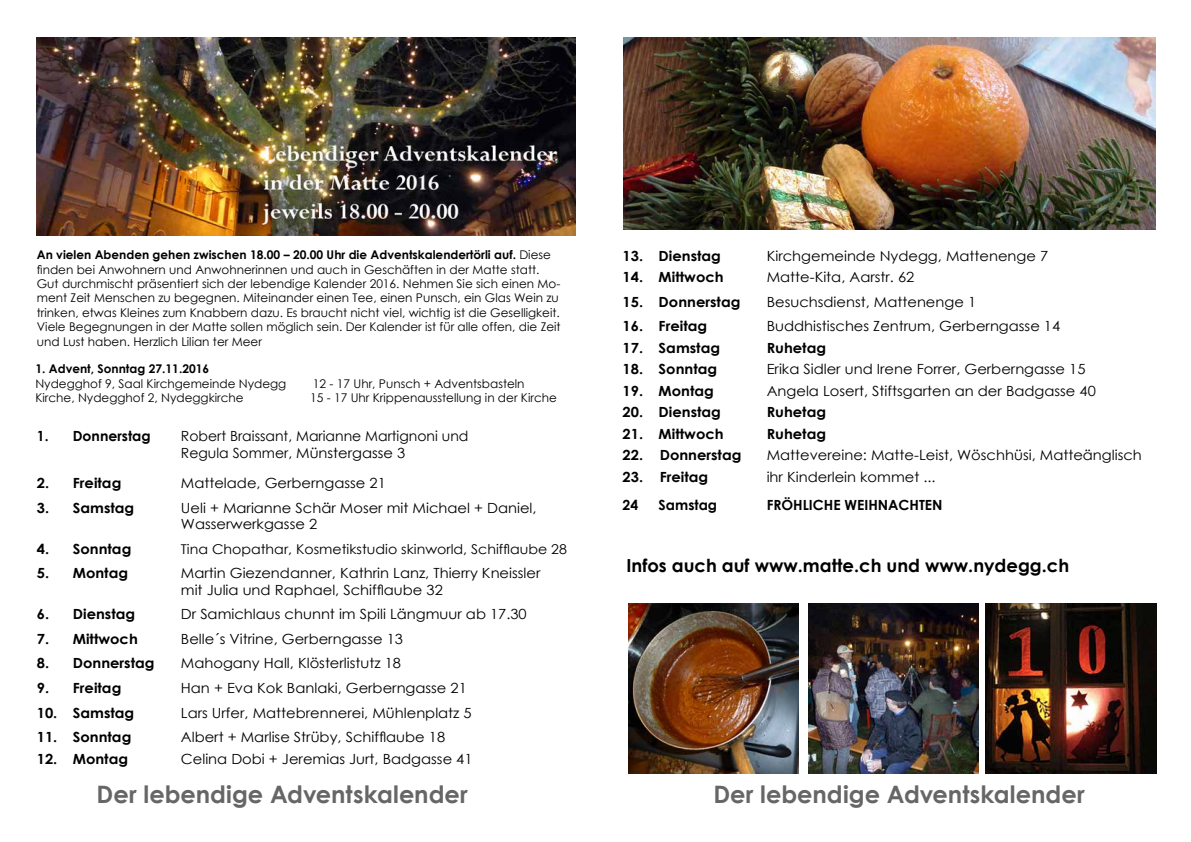
<style>
.page{position:relative;width:1191px;height:842px;background:#fff}
.page>*{position:absolute;margin:0;border:0;box-sizing:border-box;transform-origin:0 0}
.t1{font:700 24px "Century Gothic";color:#666}
.t2{font:700 18px "Century Gothic";color:#000}
.t3{font:14px/16.1px "Century Gothic";color:#000;scale:1.05 1}
.t4{font:700 14px "Century Gothic";color:#000;scale:1.05 1}
.t5{font:14px/16.8px "Century Gothic";color:#000}
.t6{font:700 14px "Century Gothic";color:#000}
.t7{font:13.5px "Century Gothic";color:#000;scale:1.05 1}
.t8{font:12px/14.4px "Century Gothic";color:#000}
.t9{font:700 12px "Century Gothic";color:#000}
.s1{font-weight:700}
</style>
<div class="page">
<img style="left:37px;top:37px;width:538px;height:199px">
<img style="left:624px;top:37px;width:531px;height:193px">
<img style="left:628px;top:604px;width:171px;height:170px">
<img style="left:808px;top:604px;width:170px;height:170px">
<img style="left:985px;top:604px;width:171px;height:170px">
<p class="t8" style="left:37px;top:247px;width:525px"><span class="s1">An vielen Abenden gehen zwischen 18.00 – 20.00 Uhr die Adventskalendertörli auf.</span> Diese finden bei Anwohnern und Anwohnerinnen und auch in Geschäften in der Matte statt.<br>Gut durchmischt präsentiert sich der lebendige Kalender 2016. Nehmen Sie sich einen Mo&shy;ment Zeit Menschen zu begegnen. Miteinander einen Tee, einen Punsch, ein Glas Wein zu trinken, etwas Kleines zum Knabbern dazu. Es braucht nicht viel, wichtig ist die Geselligkeit.<br>Viele Begegnungen in der Matte sollen möglich sein. Der Kalender ist für alle offen, die Zeit und Lust haben. Herzlich Lilian ter Meer</p>
<p class="t9" style="left:35px;top:360px;width:175px">1. Advent, Sonntag 27.11.2016</p>
<p class="t8" style="left:35px;top:376px;width:252px">Nydegghof 9, Saal Kirchgemeinde Nydegg</p>
<p class="t8" style="left:313px;top:376px;width:213px">12 - 17 Uhr, Punsch + Adventsbasteln</p>
<p class="t8" style="left:35px;top:390px;width:210px">Kirche, Nydegghof 2, Nydeggkirche</p>
<p class="t8" style="left:310px;top:390px;width:248px">15 - 17 Uhr Krippenausstellung in der Kirche</p>
<p class="t6" style="left:37px;top:426px;width:115px">1. Donnerstag</p>
<p class="t5" style="left:181px;top:428px;width:289px">Robert Braissant, Marianne Martignoni und<br>Regula Sommer, Münstergasse 3</p>
<p class="t4" style="left:37px;top:473px;width:82px">2. Freitag</p>
<p class="t3" style="left:181px;top:475px;width:197px">Mattelade, Gerberngasse 21</p>
<p class="t4" style="left:37px;top:497px;width:94px">3. Samstag</p>
<p class="t3" style="left:181px;top:500px;width:340px">Ueli + Marianne Schär Moser mit Michael + Daniel,<br>Wasserwerkgasse 2</p>
<p class="t4" style="left:37px;top:538px;width:92px">4. Sonntag</p>
<p class="t7" style="left:181px;top:539px;width:369px">Tina Chopathar, Kosmetikstudio skinworld, Schifflaube 28</p>
<p class="t4" style="left:37px;top:563px;width:88px">5. Montag</p>
<p class="t3" style="left:181px;top:565px;width:344px">Martin Giezendanner, Kathrin Lanz, Thierry Kneissler mit Julia und Raphael, Schifflaube 32</p>
<p class="t4" style="left:37px;top:603px;width:95px">6. Dienstag</p>
<p class="t3" style="left:181px;top:606px;width:331px">Dr Samichlaus chunnt im Spili Längmuur ab 17.30</p>
<p class="t4" style="left:37px;top:628px;width:98px">7. Mittwoch</p>
<p class="t3" style="left:181px;top:630px;width:213px">Belle´s Vitrine, Gerberngasse 13</p>
<p class="t4" style="left:37px;top:653px;width:114px">8. Donnerstag</p>
<p class="t3" style="left:181px;top:655px;width:211px">Mahogany Hall, Klösterlistutz 18</p>
<p class="t4" style="left:37px;top:677px;width:82px">9. Freitag</p>
<p class="t3" style="left:181px;top:680px;width:274px">Han + Eva Kok Banlaki, Gerberngasse 21</p>
<p class="t4" style="left:37px;top:702px;width:94px">10. Samstag</p>
<p class="t3" style="left:181px;top:704px;width:278px">Lars Urfer, Mattebrennerei, Mühlenplatz 5</p>
<p class="t4" style="left:37px;top:726px;width:92px">11. Sonntag</p>
<p class="t3" style="left:181px;top:729px;width:253px">Albert + Marlise Strüby, Schifflaube 18</p>
<p class="t4" style="left:37px;top:748px;width:88px">12. Montag</p>
<p class="t3" style="left:181px;top:750px;width:279px">Celina Dobi + Jeremias Jurt, Badgasse 41</p>
<p class="t4" style="left:622px;top:245px;width:95px">13. Dienstag</p>
<p class="t3" style="left:766px;top:247px;width:270px">Kirchgemeinde Nydegg, Mattenenge 7</p>
<p class="t4" style="left:622px;top:266px;width:98px">14. Mittwoch</p>
<p class="t3" style="left:766px;top:269px;width:142px">Matte-Kita, Aarstr. 62</p>
<p class="t4" style="left:622px;top:291px;width:114px">15. Donnerstag</p>
<p class="t3" style="left:766px;top:293px;width:201px">Besuchsdienst, Mattenenge 1</p>
<p class="t4" style="left:622px;top:316px;width:82px">16. Freitag</p>
<p class="t3" style="left:766px;top:318px;width:281px">Buddhistisches Zentrum, Gerberngasse 14</p>
<p class="t4" style="left:622px;top:337px;width:94px">17. Samstag</p>
<p class="t4" style="left:766px;top:337px;width:58px">Ruhetag</p>
<p class="t4" style="left:622px;top:359px;width:92px">18. Sonntag</p>
<p class="t3" style="left:766px;top:361px;width:305px">Erika Sidler und Irene Forrer, Gerberngasse 15</p>
<p class="t4" style="left:622px;top:380px;width:88px">19. Montag</p>
<p class="t3" style="left:766px;top:382px;width:315px">Angela Losert, Stiftsgarten an der Badgasse 40</p>
<p class="t4" style="left:622px;top:402px;width:95px">20. Dienstag</p>
<p class="t4" style="left:766px;top:402px;width:58px">Ruhetag</p>
<p class="t4" style="left:622px;top:423px;width:98px">21. Mittwoch</p>
<p class="t4" style="left:766px;top:423px;width:58px">Ruhetag</p>
<p class="t4" style="left:622px;top:445px;width:115px">22. Donnerstag</p>
<p class="t3" style="left:766px;top:447px;width:359px">Mattevereine: Matte-Leist, Wöschhüsi, Matteänglisch</p>
<p class="t4" style="left:622px;top:466px;width:83px">23. Freitag</p>
<p class="t3" style="left:766px;top:468px;width:162px">ihr Kinderlein kommet ...</p>
<p class="t6" style="left:622px;top:494px;width:17px">24</p>
<p class="t6" style="left:658px;top:494px;width:60px">Samstag</p>
<p class="t6" style="left:766px;top:494px;width:177px">FRÖHLICHE WEIHNACHTEN</p>
<p class="t2" style="left:626px;top:552px;width:444px">Infos auch auf www.matte.ch und www.nydegg.ch</p>
<h1 class="t1" style="left:97px;top:776px;width:373px">Der lebendige Adventskalender</h1>
<h1 class="t1" style="left:713px;top:776px;width:373px">Der lebendige Adventskalender</h1>
</div>
